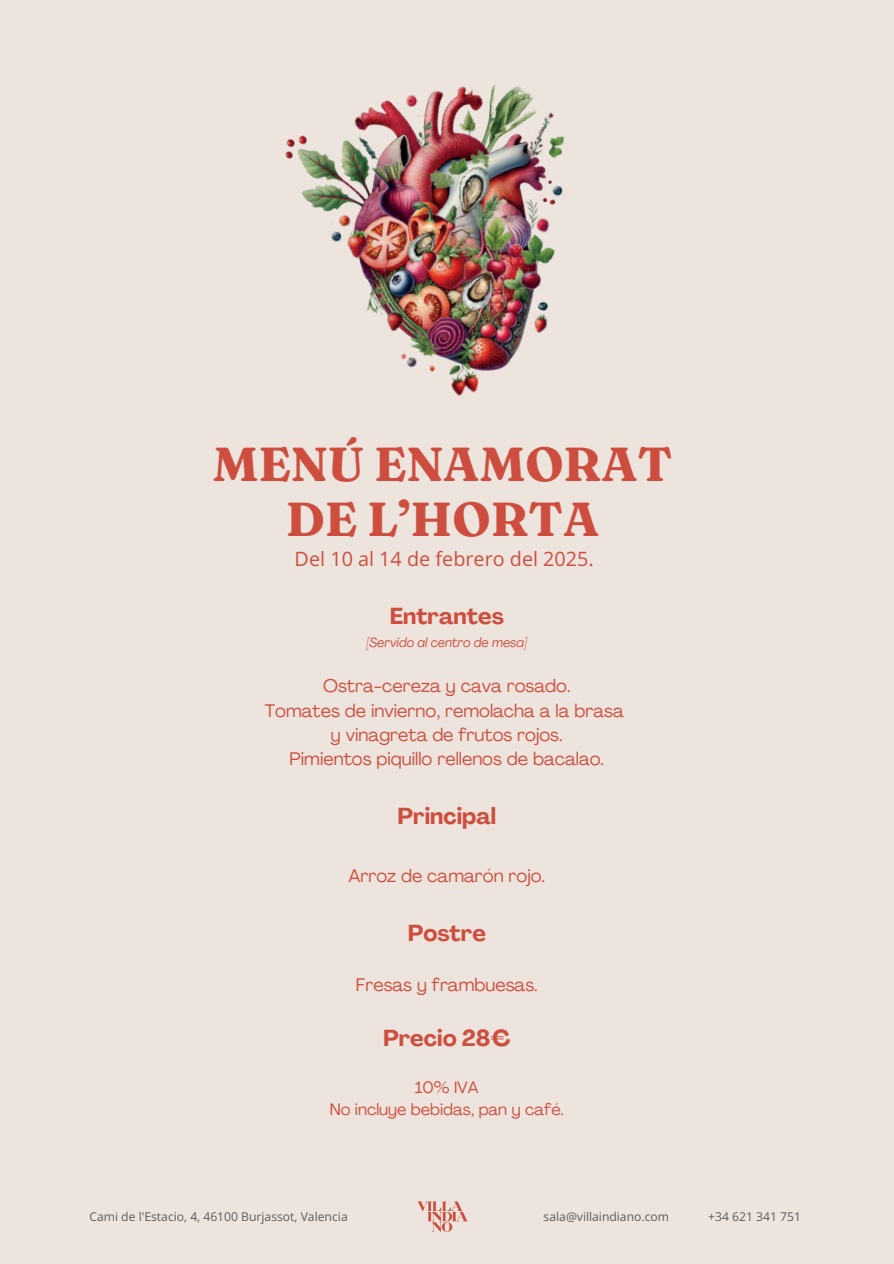
<style>
.page{position:relative;width:894px;height:1264px;background:#fff}
.page>*{position:absolute;margin:0;border:0;box-sizing:border-box;transform-origin:0 0}
.t1{font:700 47.7px/55.2px "Fraunces 9 pt";color:#cd4e3e;text-align:center}
.t2{font:700 22.8px "Agrandir";color:#cd4e3e}
.t3{font:19.8px "Open Sans Hebrew";color:#cd4e3e}
.t4{font:18px/24.2px "Agrandir";color:#cd4e3e;text-align:center}
.t5{font:16.2px/22px "Agrandir";color:#cd4e3e;text-align:center}
.t6{font:italic 13.2px "Agrandir";color:#cd4e3e}
.t7{font:12.15px "Open Sans Hebrew";color:#5d5d5d}
</style>
<div class="page">
<div style="left:0;top:0;width:893px;height:1263px;background:#ede4de"></div>
<svg style="left:417px;top:1201px;width:50px;height:31px"></svg>
<img style="left:301px;top:84px;width:253px;height:287px">
<img style="left:381px;top:339px;width:76px;height:32px">
<img style="left:320px;top:171px;width:29px;height:44px">
<img style="left:387px;top:84px;width:54px;height:38px">
<img style="left:433px;top:286px;width:99px;height:30px">
<img style="left:444px;top:272px;width:65px;height:58px">
<img style="left:285px;top:106px;width:49px;height:78px">
<img style="left:449px;top:349px;width:43px;height:47px">
<img style="left:395px;top:110px;width:51px;height:34px">
<img style="left:532px;top:170px;width:7px;height:10px">
<img style="left:369px;top:281px;width:55px;height:61px">
<img style="left:532px;top:307px;width:22px;height:4px">
<img style="left:396px;top:320px;width:56px;height:54px">
<img style="left:492px;top:249px;width:63px;height:58px">
<img style="left:349px;top:144px;width:51px;height:108px">
<img style="left:388px;top:181px;width:82px;height:93px">
<img style="left:354px;top:277px;width:43px;height:45px">
<img style="left:539px;top:169px;width:24px;height:27px">
<img style="left:326px;top:218px;width:57px;height:57px">
<img style="left:520px;top:180px;width:39px;height:69px">
<img style="left:400px;top:142px;width:120px;height:130px">
<img style="left:399px;top:218px;width:52px;height:57px">
<img style="left:406px;top:236px;width:44px;height:50px">
<img style="left:542px;top:125px;width:23px;height:37px">
<img style="left:318px;top:215px;width:48px;height:47px">
<img style="left:439px;top:214px;width:22px;height:22px">
<img style="left:526px;top:311px;width:28px;height:26px">
<h1 class="t1" style="left:213px;top:436px;width:461px">MENÚ ENAMORAT<br>DE L’HORTA</h1>
<p class="t3" style="left:294px;top:545px;width:300px">Del 10 al 14 de febrero del 2025.</p>
<p class="t2" style="left:389px;top:607px;width:116px">Entrantes</p>
<p class="t6" style="left:366px;top:637px;width:162px">[Servido al centro de mesa]</p>
<p class="t4" style="left:265px;top:675px;width:360px">Ostra-cereza y cava rosado.<br>Tomates de invierno, remolacha a la brasa y vinagreta de frutos rojos.<br>Pimientos piquillo rellenos de bacalao.</p>
<p class="t2" style="left:397px;top:807px;width:100px">Principal</p>
<p class="t4" style="left:348px;top:865px;width:198px">Arroz de camarón rojo.</p>
<p class="t2" style="left:407px;top:923px;width:80px">Postre</p>
<p class="t4" style="left:356px;top:973px;width:183px">Fresas y frambuesas.</p>
<p class="t2" style="left:383px;top:1028px;width:129px">Precio 28€</p>
<p class="t5" style="left:330px;top:1077px;width:235px">10% IVA<br>No incluye bebidas, pan y café.</p>
<p class="t7" style="left:89px;top:1207px;width:260px">Cami de l'Estacio, 4, 46100 Burjassot, Valencia</p>
<p class="t7" style="left:543px;top:1207px;width:127px">sala@villaindiano.com</p>
<p class="t7" style="left:708px;top:1207px;width:94px">+34 621 341 751</p>
</div>
